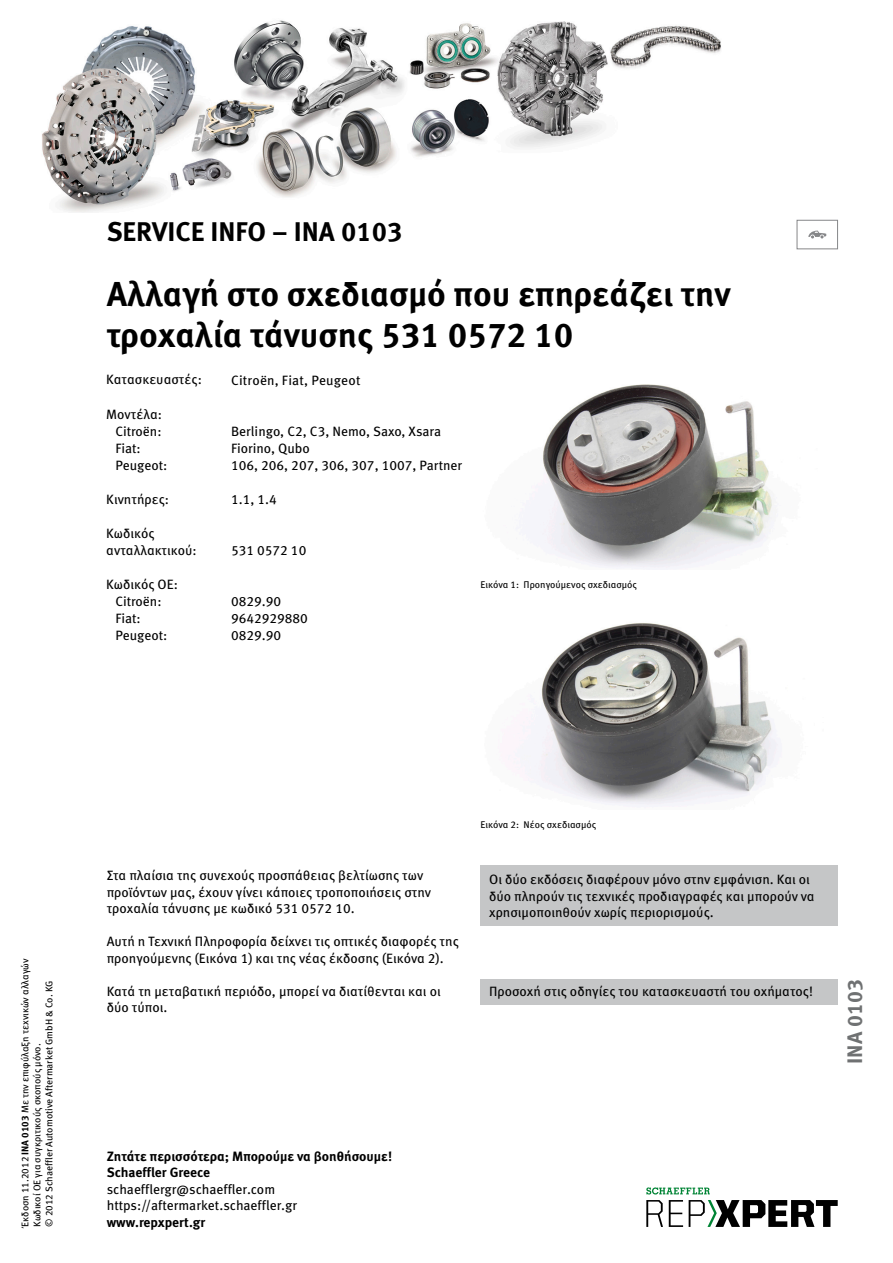
<style>
.page{position:relative;width:893px;height:1263px;background:#fff}
.page>*{position:absolute;margin:0;border:0;box-sizing:border-box;transform-origin:0 0}
.t1{font:700 34.5px/41.4px "Meta Pro";color:#000}
.t2{font:700 27px "Meta Pro";color:#000}
.t3{font:700 21px "Meta Pro";color:#6f7172}
.t4{font:13.5px/16.5px "Meta Pro";color:#000}
.t5{font:700 13.5px/16.5px "Meta Pro";color:#000}
.t6{font:9.75px/12px "Meta Pro";color:#000}
.s1{font-weight:700}
</style>
<div class="page">
<div style="left:481px;top:866px;width:357px;height:60px;background:#c5c6c7"></div>
<img style="left:540px;top:384px;width:233px;height:185px">
<img style="left:524px;top:623px;width:255px;height:182px">
<div style="left:480px;top:980px;width:358px;height:25px;background:#c5c6c7"></div>
<div style="left:797px;top:220px;width:41px;height:29px;border:1px solid #868789"></div>
<svg style="left:808px;top:231px;width:18px;height:7px"></svg>
<img style="left:42px;top:20px;width:679px;height:193px">
<svg style="left:646px;top:1200px;width:17px;height:27px"></svg>
<svg style="left:669px;top:1200px;width:14px;height:27px"></svg>
<svg style="left:689px;top:1200px;width:149px;height:27px"></svg>
<svg style="left:646px;top:1187px;width:64px;height:7px"></svg>
<h2 class="t2" style="left:107px;top:210px;width:297px">SERVICE INFO – INA 0103</h2>
<h1 class="t1" style="left:107px;top:271px;width:625px">Αλλαγή στο σχεδιασμό που επηρεάζει την τροχαλία τάνυσης 531 0572 10</h1>
<p class="t4" style="left:106px;top:370px;width:97px">Κατασκευαστές:</p>
<p class="t4" style="left:231px;top:371px;width:131px">Citroën, Fiat, Peugeot</p>
<p class="t4" style="left:106px;top:405px;width:57px;line-height:17px;text-align:right">Μοντέλα:<br>Citroën:</p>
<p class="t4" style="left:231px;top:422px;width:212px">Berlingo, C2, C3, Nemo, Saxo, Xsara</p>
<p class="t4" style="left:115px;top:439px;width:27px">Fiat:</p>
<p class="t4" style="left:231px;top:439px;width:80px">Fiorino, Qubo</p>
<p class="t4" style="left:115px;top:456px;width:53px">Peugeot:</p>
<p class="t4" style="left:231px;top:456px;width:233px">106, 206, 207, 306, 307, 1007, Partner</p>
<p class="t4" style="left:106px;top:490px;width:64px">Κινητήρες:</p>
<p class="t4" style="left:231px;top:490px;width:47px">1.1, 1.4</p>
<p class="t4" style="left:106px;top:524px;width:92px">Κωδικός ανταλλακτικού:</p>
<p class="t4" style="left:231px;top:541px;width:77px">531 0572 10</p>
<p class="t4" style="left:106px;top:575px;width:73px;line-height:17px;text-align:center">Κωδικός ΟΕ:<br>Citroën:</p>
<p class="t4" style="left:231px;top:592px;width:52px">0829.90</p>
<p class="t4" style="left:115px;top:609px;width:27px">Fiat:</p>
<p class="t4" style="left:231px;top:609px;width:78px">9642929880</p>
<p class="t4" style="left:115px;top:626px;width:53px">Peugeot:</p>
<p class="t4" style="left:231px;top:626px;width:52px">0829.90</p>
<p class="t6" style="left:480px;top:578px;width:158px">Εικόνα 1: Προηγούμενος σχεδιασμός</p>
<p class="t6" style="left:19px;top:1227px;width:270px;rotate:-90deg">Έκδοση 11.2012 <span class="s1">INA 0103</span> Με την επιφύλαξη τεχνικών αλλαγών<br>Κωδικοί ΟΕ για συγκριτικούς σκοπούς μόνο.<br>© 2012 Schaeffler Automotive Aftermarket GmbH &amp; Co. KG</p>
<p class="t4" style="left:107px;top:866px;width:326px">Στα πλαίσια της συνεχούς προσπάθειας βελτίωσης των προϊόντων μας, έχουν γίνει κάποιες τροποποιήσεις στην τροχαλία τάνυσης με κωδικό 531 0572 10.</p>
<p class="t4" style="left:107px;top:932px;width:354px">Αυτή η Τεχνική Πληροφορία δείχνει τις οπτικές διαφορές της προηγούμενης (Εικόνα 1) και της νέας έκδοσης (Εικόνα 2).</p>
<p class="t4" style="left:107px;top:982px;width:336px">Κατά τη μεταβατική περιόδο, μπορεί να διατίθενται και οι δύο τύποι.</p>
<p class="t6" style="left:480px;top:818px;width:117px">Εικόνα 2: Νέος σχεδιασμός</p>
<p class="t4" style="left:489px;top:870px;width:327px">Οι δύο εκδόσεις διαφέρουν μόνο στην εμφάνιση. Και οι δύο πληρούν τις τεχνικές προδιαγραφές και μπορούν να χρησιμοποιηθούν χωρίς περιορισμούς.</p>
<p class="t4" style="left:489px;top:982px;width:326px">Προσοχή στις οδηγίες του κατασκευαστή του οχήματος!</p>
<h3 class="t3" style="left:838px;top:1064px;width:86px;rotate:-90deg">INA 0103</h3>
<p class="t5" style="left:107px;top:1147px;width:287px">Ζητάτε περισσότερα; Μπορούμε να βοηθήσουμε!<br>Schaeffler Greece</p>
<p class="t4" style="left:107px;top:1180px;width:192px">schaefflergr@schaeffler.com https://aftermarket.schaeffler.gr</p>
<p class="t5" style="left:107px;top:1213px;width:100px">www.repxpert.gr</p>
</div>
